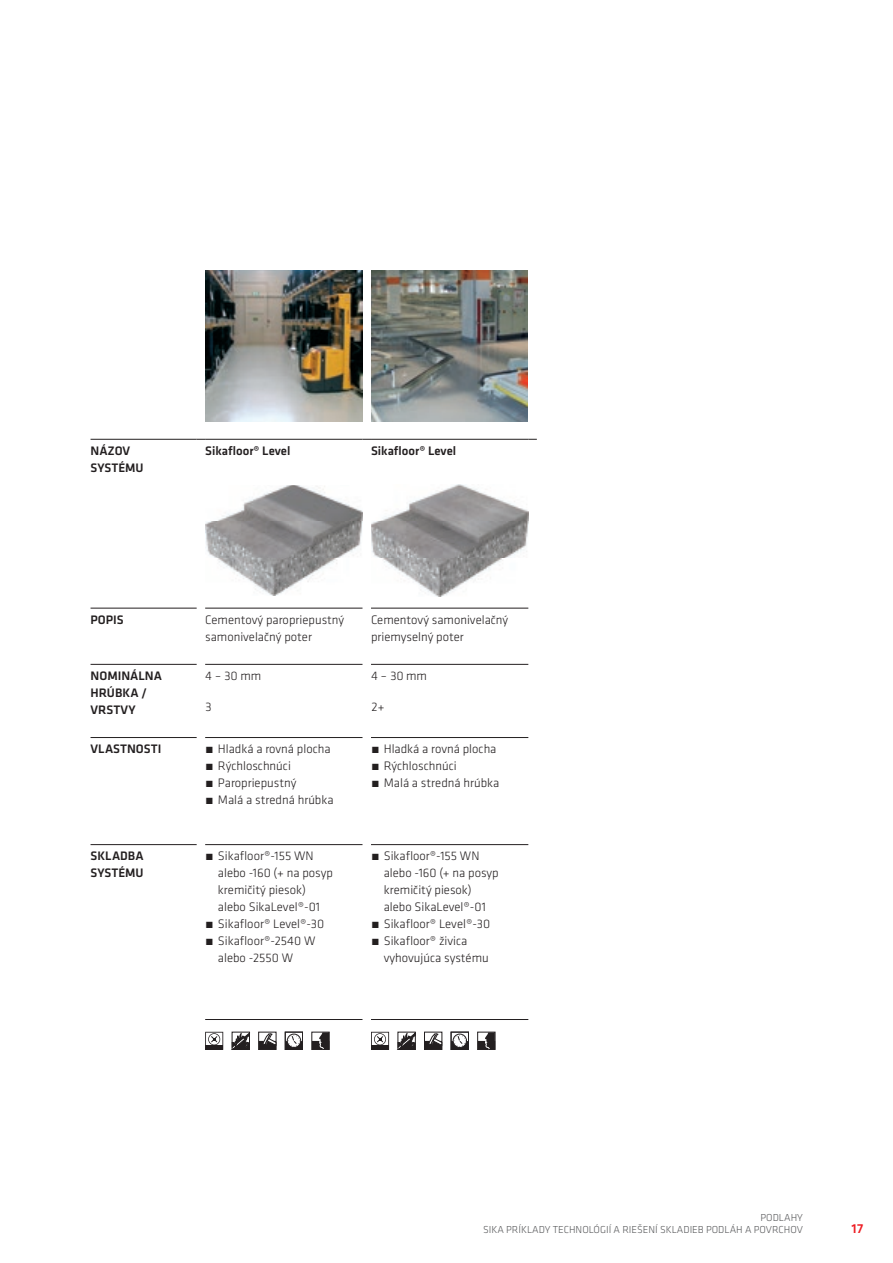
<style>
.page{position:relative;width:893px;height:1263px;background:#fff}
.page>*{position:absolute;margin:0;border:0;box-sizing:border-box;transform-origin:0 0}
.t1{font:500 13.5px "Klavika";color:#ee1d23}
.t2{font:300 12.75px/17px "Klavika";color:#231f20}
.t3{font:500 12.75px/17px "Klavika";color:#231f20}
.t4{font:300 10.5px/12.6px "Klavika";color:#57585a;text-align:right}
</style>
<div class="page">
<img style="left:206px;top:270px;width:156px;height:151px">
<img style="left:371px;top:270px;width:157px;height:151px">
<hr style="left:91px;top:664px;width:106px;height:1px;background:#231f20">
<hr style="left:91px;top:737px;width:106px;height:1px;background:#231f20">
<hr style="left:205px;top:844px;width:157px;height:1px;background:#231f20">
<hr style="left:371px;top:844px;width:157px;height:1px;background:#231f20">
<hr style="left:205px;top:737px;width:157px;height:1px;background:#231f20">
<hr style="left:371px;top:737px;width:157px;height:1px;background:#231f20">
<hr style="left:91px;top:608px;width:106px;height:1px;background:#231f20">
<hr style="left:91px;top:439px;width:106px;height:1px;background:#231f20">
<hr style="left:205px;top:439px;width:157px;height:1px;background:#231f20">
<hr style="left:205px;top:608px;width:157px;height:1px;background:#231f20">
<hr style="left:371px;top:608px;width:157px;height:1px;background:#231f20">
<hr style="left:205px;top:664px;width:157px;height:1px;background:#231f20">
<hr style="left:371px;top:664px;width:157px;height:1px;background:#231f20">
<hr style="left:371px;top:439px;width:157px;height:1px;background:#231f20">
<hr style="left:91px;top:844px;width:106px;height:1px;background:#231f20">
<hr style="left:205px;top:1019px;width:157px;height:1px;background:#231f20">
<hr style="left:371px;top:1019px;width:157px;height:1px;background:#231f20">
<img style="left:205px;top:485px;width:157px;height:111px">
<img style="left:371px;top:485px;width:157px;height:111px">
<svg style="left:205px;top:1032px;width:18px;height:18px"></svg>
<div style="left:232px;top:1032px;width:18px;height:18px;border:1px solid #231f20"></div>
<svg style="left:232px;top:1033px;width:18px;height:16px"></svg>
<div style="left:258px;top:1032px;width:18px;height:18px;border:1px solid #231f20"></div>
<div style="left:259px;top:1041px;width:17px;height:8px;background:#231f20"></div>
<svg style="left:262px;top:1033px;width:14px;height:12px"></svg>
<div style="left:285px;top:1041px;width:18px;height:8px;background:#231f20"></div>
<div style="left:285px;top:1032px;width:18px;height:18px;border:1px solid #231f20"></div>
<div style="left:287px;top:1034px;width:14px;height:14px;border:1px solid #231f20;border-radius:50%"></div>
<svg style="left:288px;top:1035px;width:12px;height:12px"></svg>
<div style="left:311px;top:1032px;width:19px;height:18px;border:1px solid #231f20"></div>
<div style="left:312px;top:1041px;width:17px;height:8px;background:#231f20"></div>
<svg style="left:319px;top:1032px;width:10px;height:18px"></svg>
<svg style="left:371px;top:1032px;width:18px;height:18px"></svg>
<div style="left:398px;top:1032px;width:18px;height:18px;border:1px solid #231f20"></div>
<svg style="left:398px;top:1033px;width:17px;height:16px"></svg>
<div style="left:424px;top:1032px;width:18px;height:18px;border:1px solid #231f20"></div>
<div style="left:424px;top:1041px;width:18px;height:8px;background:#231f20"></div>
<svg style="left:428px;top:1033px;width:14px;height:12px"></svg>
<div style="left:451px;top:1041px;width:17px;height:8px;background:#231f20"></div>
<div style="left:451px;top:1032px;width:18px;height:18px;border:1px solid #231f20"></div>
<div style="left:453px;top:1034px;width:14px;height:14px;border:1px solid #231f20;border-radius:50%"></div>
<svg style="left:454px;top:1035px;width:12px;height:12px"></svg>
<div style="left:477px;top:1032px;width:18px;height:18px;border:1px solid #231f20"></div>
<div style="left:478px;top:1041px;width:17px;height:8px;background:#231f20"></div>
<svg style="left:485px;top:1032px;width:10px;height:18px"></svg>
<p class="t3" style="left:91px;top:442px;width:55px">NÁZOV<br>SYSTéMU</p>
<p class="t3" style="left:205px;top:442px;width:87px">Sikafloor® Level</p>
<p class="t3" style="left:371px;top:442px;width:87px">Sikafloor® Level</p>
<p class="t3" style="left:91px;top:611px;width:35px">POPIS</p>
<p class="t2" style="left:205px;top:611px;width:141px">Cementový paropriepustný samonivelačný poter</p>
<p class="t2" style="left:371px;top:611px;width:139px">Cementový samonivelačný priemyselný poter</p>
<p class="t3" style="left:91px;top:667px;width:73px">NOMINÁLNA<br>HRÚBKA /<br>VRSTVY</p>
<p class="t2" style="left:205px;top:667px;width:58px">4 – 30 mm</p>
<p class="t2" style="left:371px;top:667px;width:58px">4 – 30 mm</p>
<p class="t2" style="left:371px;top:698px;width:15px">2+</p>
<p class="t2" style="left:205px;top:698px;width:8px">3</p>
<p class="t3" style="left:91px;top:740px;width:72px">VLASTNOSTI</p>
<p class="t2" style="left:205px;top:740px;width:130px">́ Hladká a rovná plocha ́ Rýchloschnúci<br>́ Paropriepustný<br>́ Malá a stredná hrúbka</p>
<p class="t2" style="left:371px;top:740px;width:130px">́ Hladká a rovná plocha ́ Rýchloschnúci<br>́ Malá a stredná hrúbka</p>
<p class="t3" style="left:91px;top:847px;width:55px">SKLADBA<br>SYSTéMU</p>
<p class="t2" style="left:205px;top:847px;width:110px">́ Sikafloor®-155 WN</p>
<p class="t2" style="left:218px;top:864px;width:117px">alebo -160 (+ na posyp</p>
<p class="t2" style="left:218px;top:881px;width:90px">kremičitý piesok)</p>
<p class="t2" style="left:218px;top:898px;width:104px">alebo SikaLevel®-01</p>
<p class="t2" style="left:205px;top:915px;width:121px">́ Sikafloor® Level®-30</p>
<p class="t2" style="left:205px;top:932px;width:112px">́ Sikafloor®-2540 W</p>
<p class="t2" style="left:218px;top:949px;width:77px">alebo -2550 W</p>
<p class="t2" style="left:371px;top:847px;width:110px">́ Sikafloor®-155 WN</p>
<p class="t2" style="left:384px;top:864px;width:117px">alebo -160 (+ na posyp</p>
<p class="t2" style="left:384px;top:881px;width:90px">kremičitý piesok)</p>
<p class="t2" style="left:384px;top:898px;width:104px">alebo SikaLevel®-01</p>
<p class="t2" style="left:371px;top:915px;width:121px">́ Sikafloor® Level®-30</p>
<p class="t2" style="left:371px;top:932px;width:98px">́ Sikafloor® živica</p>
<p class="t2" style="left:384px;top:949px;width:107px">vyhovujúca systému</p>
<p class="t4" style="left:483px;top:1211px;width:321px">PODLAHY<br>SIKA PRÍKLADY TECHNOLÓGIÍ A RIEŠENÍ SKLADIEB PODLÁH A POVRCHOV</p>
<p class="t1" style="left:852px;top:1219px;width:13px">17</p>
</div>
